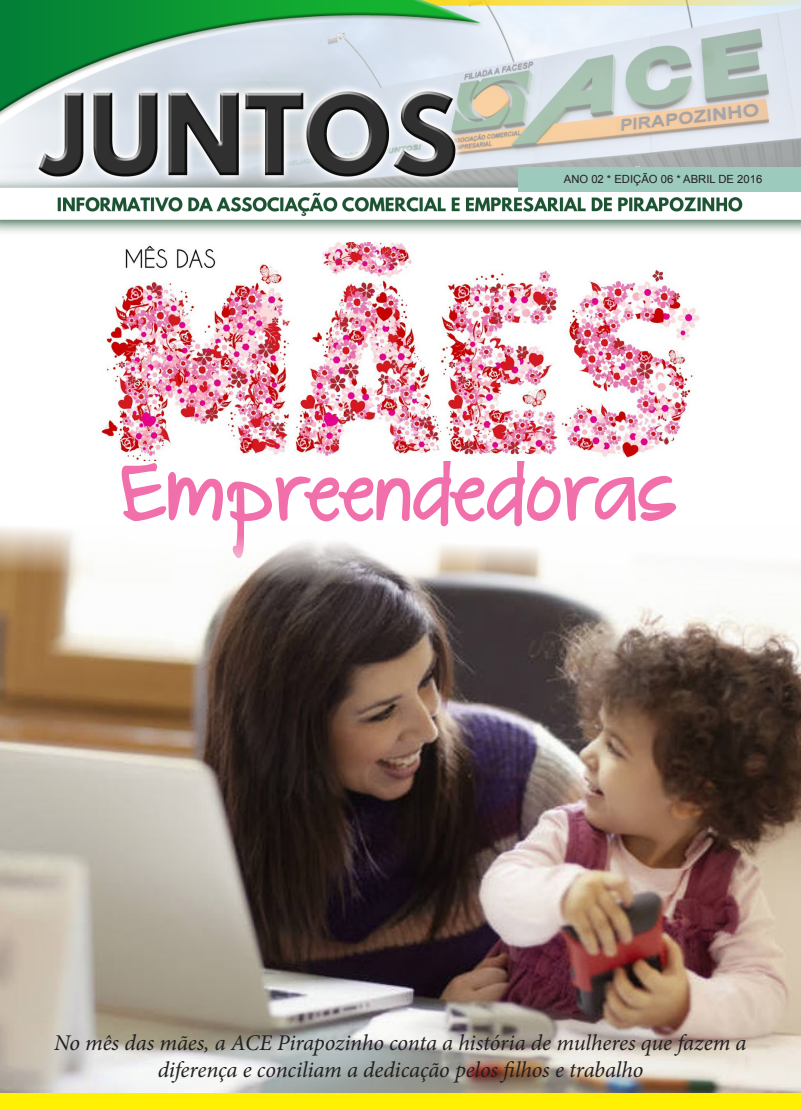
<style>
.page{position:relative;width:801px;height:1110px;background:#fff}
.page>*{position:absolute;margin:0;border:0;box-sizing:border-box;transform-origin:0 0}
.t1{font:700 75px "The Great Escape";letter-spacing:-.005em;color:#f16fab}
.t2{font:italic 22.5px/27px "Minion Pro";letter-spacing:-.005em;color:#231f20;text-align:center}
.t3{font:11.25px "Arial";color:#231f20}
</style>
<div class="page">
<img style="left:0;top:0;width:801px;height:461px">
<div style="left:519px;top:167px;width:282px;height:25px;background:#9ccabd"></div>
<div style="left:0;top:1049px;width:801px;height:60px;background:#fff101"></div>
<img style="left:73px;top:242px;width:655px;height:218px">
<img style="left:0;top:527px;width:801px;height:564px">
<p class="t3" style="left:564px;top:171px;width:200px">ANO 02 * EDIÇÃO 06 * ABRIL DE 2016</p>
<p class="t1" style="left:121px;top:451px;width:558px">Empreendedoras</p>
<p class="t2" style="left:54px;top:1029px;width:694px">No mês das mães, a ACE Pirapozinho conta a história de mulheres que fazem a diferença e conciliam a dedicação pelos filhos e trabalho</p>
</div>
